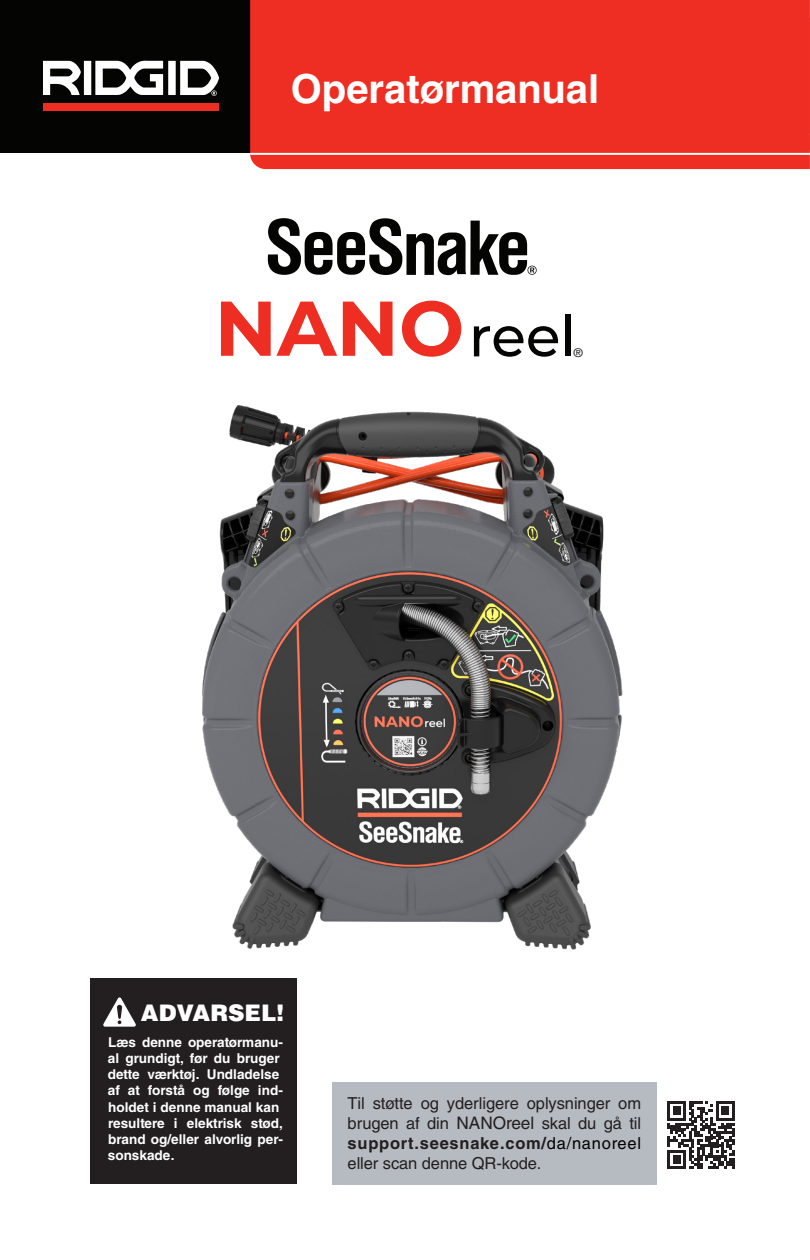
<style>
.page{position:relative;width:810px;height:1260px;background:#fff}
.page>*{position:absolute;margin:0;border:0;box-sizing:border-box;transform-origin:0 0}
.t1{font:700 40px "Helvetica LT Pro";color:#fff}
.t2{font:900 22.8px "Helvetica LT Std";color:#fff}
.t3{font:16.4px/19.8px "Helvetica LT Pro";letter-spacing:-.005em;color:#231f20}
.t4{font:700 16.4px "Helvetica LT Std";letter-spacing:.045em;color:#231f20}
.t5{font:700 13.6px/16.2px "Helvetica LT Std";color:#fff}
.t6{font:12px "Helvetica LT Pro";color:#231f20}
.s1{font-family:"Helvetica LT Std";font-size:17.2px}
.s2{font-weight:400;color:#000}
</style>
<div class="page">
<div style="left:0;top:0;width:262px;height:134px;background:#040503"></div>
<div style="left:250px;top:0;width:560px;height:18px;background:#ee2e22"></div>
<div style="left:0;top:18px;width:262px;height:135px;background:#040503"></div>
<div style="left:250px;top:18px;width:560px;height:151px;background:#ee2e22"></div>
<svg style="left:43px;top:60px;width:176px;height:36px"></svg>
<div style="left:43px;top:103px;width:175px;height:7px;background:#ee2e22"></div>
<hr style="left:250px;top:153px;width:560px;height:2px;background:#fff">
<img style="left:202px;top:405px;width:421px;height:545px">
<svg style="left:268px;top:218px;width:269px;height:57px"></svg>
<svg style="left:221px;top:302px;width:116px;height:54px"></svg>
<svg style="left:343px;top:302px;width:50px;height:54px"></svg>
<svg style="left:402px;top:301px;width:59px;height:56px"></svg>
<svg style="left:474px;top:326px;width:84px;height:31px"></svg>
<div style="left:566px;top:314px;width:5px;height:42px;background:#040503"></div>
<div style="left:90px;top:978px;width:207px;height:206px;background:#231f20"></div>
<svg style="left:103px;top:997px;width:33px;height:30px"></svg>
<div style="left:332px;top:1082px;width:325px;height:102px;background:#b5bbc0"></div>
<svg style="left:667px;top:1102px;width:68px;height:67px"></svg>
<h1 class="t1" style="left:291px;top:64px;width:310px">Operatørmanual</h1>
<p class="t6" style="left:574px;top:346px;width:10px">®</p>
<h2 class="t2" style="left:141px;top:998px;width:145px">ADVARSEL!</h2>
<p class="t5" style="left:108px;top:1033px;width:177px">Læs denne operatørmanu&shy;al grundigt, før du bruger dette værktøj. Undladelse af at forstå og følge ind&shy;holdet i denne manual kan resultere i elektrisk stød, brand og/eller alvorlig per&shy;sonskade.</p>
<p class="t3" style="left:348px;top:1094px;width:295px">Til støtte og yderligere oplysninger om brugen af din <span class="s1">NANOreel</span> skal du gå til</p>
<p class="t4" style="left:348px;top:1133px;width:295px">support.seesnake.com/<span class="s2">da/nanoreel</span></p>
<p class="t3" style="left:348px;top:1153px;width:195px">eller scan denne QR-kode.</p>
</div>
